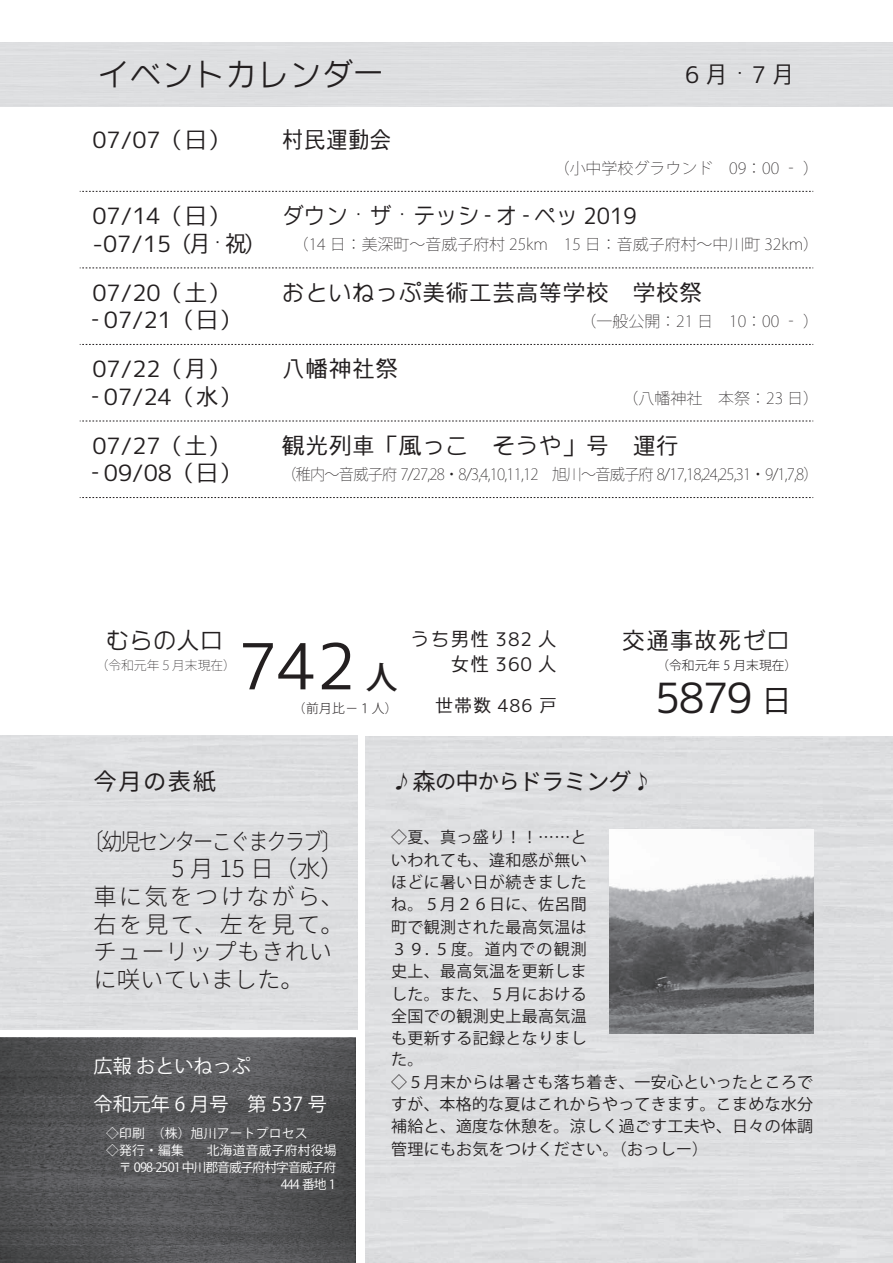
<style>
.page{position:relative;width:893px;height:1263px;background:#fff}
.page>*{position:absolute;margin:0;border:0;box-sizing:border-box;transform-origin:0 0}
.t1{font:64.8px "Higashi Ome Gothic";color:#231f20}
.t2{font:42.45px "Higashi Ome Gothic";color:#231f20}
.t3{font:31.95px "Higashi Ome Gothic";color:#231f20}
.t4{font:500 31.95px "Koz Go Pr 6 N";color:#231f20}
.t5{font:30.9px "Koz Go Pr 6 N";color:#231f20}
.t6{font:300 23.4px "Noto Sans CJ Kjp";letter-spacing:.025em;color:#231f20}
.t7{font:23.4px "Higashi Ome Gothic";letter-spacing:.03em;color:#231f20}
.t8{font:23.4px "Noto Sans CJ Kjp";letter-spacing:.01em;color:#231f20}
.t9{font:300 23.4px "Noto Sans CJ Kjp";letter-spacing:-.1em;color:#231f20;scale:.87 1}
.t10{font:300 23.4px "Noto Sans CJ Kjp";letter-spacing:.09em;color:#231f20}
.t11{font:300 23.4px "Noto Sans CJ Kjp";letter-spacing:.1em;color:#231f20}
.t12{font:300 23.4px "Noto Sans CJ Kjp";color:#231f20}
.t13{font:22.95px "Higashi Ome Gothic";color:#231f20}
.t14{font:22.95px "Higashi Ome Gothic";color:#231f20;scale:.96 1}
.t15{font:19.2px "Koz Go Pr 6 N";color:#fff}
.t16{font:19.2px/25.5px "Higashi Ome Gothic";letter-spacing:.05em;color:#231f20;text-align:right}
.t17{font:18px "Higashi Ome Gothic";letter-spacing:.05em;color:#231f20}
.t18{font:15.9px/22.4px "Koz Go Pr 6 N";letter-spacing:.02em;color:#231f20}
.t19{font:200 15.6px "Koz Go Pr 6 N";color:#231f20}
.t20{font:200 15.6px "Koz Go Pr 6 N";letter-spacing:-.05em;color:#231f20}
.t21{font:12.75px/17px "Koz Go Pr 6 N";letter-spacing:.02em;color:#fff}
.t22{font:12.75px "Koz Go Pr 6 N";letter-spacing:-.075em;color:#fff}
.t23{font:300 12.75px "Koz Go Pr 6 N";color:#231f20}
.t24{font:12.75px "Koz Go Pr 6 N";letter-spacing:-.025em;color:#fff}
.t25{font:200 12.75px "Koz Go Pr 6 N";color:#231f20}
.s1{font-family:"Koz Go Pr 6 N";font-weight:200;font-size:15.6px}
.s2{font-size:21.3px}
</style>
<div class="page">
<img style="left:0;top:1037px;width:356px;height:226px">
<svg style="left:80px;top:268px;width:733px;height:1px"></svg>
<svg style="left:80px;top:344px;width:733px;height:1px"></svg>
<svg style="left:80px;top:421px;width:733px;height:1px"></svg>
<svg style="left:80px;top:497px;width:733px;height:1px"></svg>
<svg style="left:80px;top:191px;width:733px;height:1px"></svg>
<div style="left:366px;top:737px;width:527px;height:526px;background:#dddee0"></div>
<img style="left:609px;top:829px;width:204px;height:204px">
<svg style="left:636px;top:772px;width:12px;height:19px"></svg>
<svg style="left:396px;top:772px;width:13px;height:19px"></svg>
<h3 class="t3" style="left:98px;top:52px;width:289px">イベントカレンダー</h3>
<h3 class="t13" style="left:92px;top:123px;width:140px">07/07（日）</h3>
<h3 class="t14" style="left:282px;top:123px;width:116px">村民運動会</h3>
<h3 class="t7" style="left:685px;top:58px;width:112px">6 月・7 月</h3>
<h3 class="t13" style="left:92px;top:200px;width:140px">07/14（日）</h3>
<p class="t19" style="left:554px;top:159px;width:161px">（小中学校グラウンド</p>
<h3 class="t14" style="left:282px;top:200px;width:371px">ダウン・ザ・テッシ オ‐ ‐ ペッ 2019</h3>
<p class="t19" style="left:729px;top:159px;width:91px">09：00 ‐ (</p>
<h3 class="t13" style="left:92px;top:228px;width:103px">-07/15（</h3>
<h3 class="t13" style="left:189px;top:228px;width:24px">月</h3>
<h3 class="t13" style="left:225px;top:228px;width:24px">祝</h3>
<h3 class="t13" style="left:242px;top:228px;width:68px">） <span class="s1">（</span></h3>
<p class="t19" style="left:309px;top:236px;width:512px">14 日：美深町～音威子府村 25km　15 日：音威子府村～中川町 32km(</p>
<h3 class="t13" style="left:207px;top:228px;width:24px">・</h3>
<h3 class="t13" style="left:92px;top:276px;width:140px">07/20（土）</h3>
<h3 class="t13" style="left:282px;top:276px;width:422px">おといねっぷ美術工芸高等学校　学校祭</h3>
<h3 class="t13" style="left:92px;top:304px;width:151px">‐ 07/21（日）</h3>
<p class="t19" style="left:581px;top:312px;width:134px">（一般公開：21 日</p>
<p class="t19" style="left:729px;top:312px;width:91px">10：00 ‐ (</p>
<h3 class="t13" style="left:92px;top:353px;width:140px">07/22（月）</h3>
<h3 class="t13" style="left:282px;top:353px;width:118px">八幡神社祭</h3>
<h3 class="t13" style="left:92px;top:381px;width:151px">‐ 07/24（水）</h3>
<p class="t19" style="left:623px;top:389px;width:198px">（八幡神社　本祭：23 日(</p>
<h3 class="t13" style="left:92px;top:430px;width:140px">07/27（土）</h3>
<h3 class="t13" style="left:282px;top:430px;width:399px">観光列車「風っこ　そうや」号　運行</h3>
<h3 class="t13" style="left:92px;top:457px;width:151px">‐ 09/08（日）</h3>
<p class="t20" style="left:281px;top:466px;width:539px">（稚内～音威子府 7/27,28・8/3,4,10,11,12　旭川～音威子府 8/17,18,24,25,31・9/1,7,8(</p>
<h3 class="t7" style="left:106px;top:625px;width:118px">むらの人口</h3>
<p class="t25" style="left:96px;top:658px;width:142px">（令和元年５月末現在）</p>
<h1 class="t1" style="left:238px;top:621px;width:119px">742</h1>
<h3 class="t4" style="left:366px;top:660px;width:33px">人</h3>
<p class="t23" style="left:293px;top:701px;width:106px">（前月比－１人(</p>
<p class="t16" style="left:410px;top:626px;width:148px">うち男性 382 人女性 360 人</p>
<p class="t17" style="left:435px;top:693px;width:123px">世帯数 486 戸</p>
<h3 class="t7" style="left:622px;top:625px;width:169px">交通事故死ゼロ</h3>
<p class="t23" style="left:656px;top:658px;width:142px">（令和元年 5 月末現在(</p>
<h3 class="t5" style="left:761px;top:683px;width:32px">日</h3>
<h2 class="t2" style="left:655px;top:668px;width:99px">5879</h2>
<h3 class="t8" style="left:94px;top:768px;width:124px">今月の表紙</h3>
<h3 class="t9" style="left:83px;top:828px;width:299px">〔幼児センターこぐまクラブ〔</h3>
<h3 class="t6" style="left:172px;top:856px;width:174px">5 月 15 日（水(</h3>
<h3 class="t10" style="left:94px;top:883px;width:252px">車に気をつけながら、</h3>
<h3 class="t11" style="left:94px;top:911px;width:252px">右を見て、左を見て。</h3>
<h3 class="t6" style="left:94px;top:939px;width:240px">チューリップもきれい</h3>
<h3 class="t12" style="left:94px;top:966px;width:212px">に咲いていました。</h3>
<p class="t15" style="left:94px;top:1055px;width:159px">広報おといねっぷ</p>
<p class="t15" style="left:94px;top:1093px;width:235px">令和元年 6 月号　第 537 号</p>
<p class="t21" style="left:207px;top:1125px;width:131px;text-indent:-101px">◇印刷　（株）旭川アートプロセス<br>北海道音威子府村役場</p>
<p class="t24" style="left:106px;top:1143px;width:92px">◇発行・編集　</p>
<p class="t22" style="left:106px;top:1160px;width:231px">　〒 098-2501 中川郡音威子府村字音威子府</p>
<p class="t24" style="left:281px;top:1177px;width:57px">444 番地 1</p>
<h3 class="t8" style="left:413px;top:768px;width:221px">森<span class="s2">の</span>中<span class="s2">から</span>ドラミング</h3>
<p class="t18" style="left:391px;top:827px;width:197px;text-align:justify">◇夏、真っ盛り！！……といわれても、違和感が無いほどに暑い日が続きましたね。５月２６日に、佐呂間町で観測された最高気温は３９．５度。道内での観測史上、最高気温を更新しました。また、５月における全国での観測史上最高気温も更新する記録となりまし</p>
<p class="t18" style="left:391px;top:1049px;width:424px">た。<br>◇５月末からは暑さも落ち着き、一安心といったところですが、本格的な夏はこれからやってきます。こまめな水分補給と、適度な休憩を。涼しく過ごす工夫や、日々の体調管理にもお気をつけください。（おっしー(</p>
</div>
